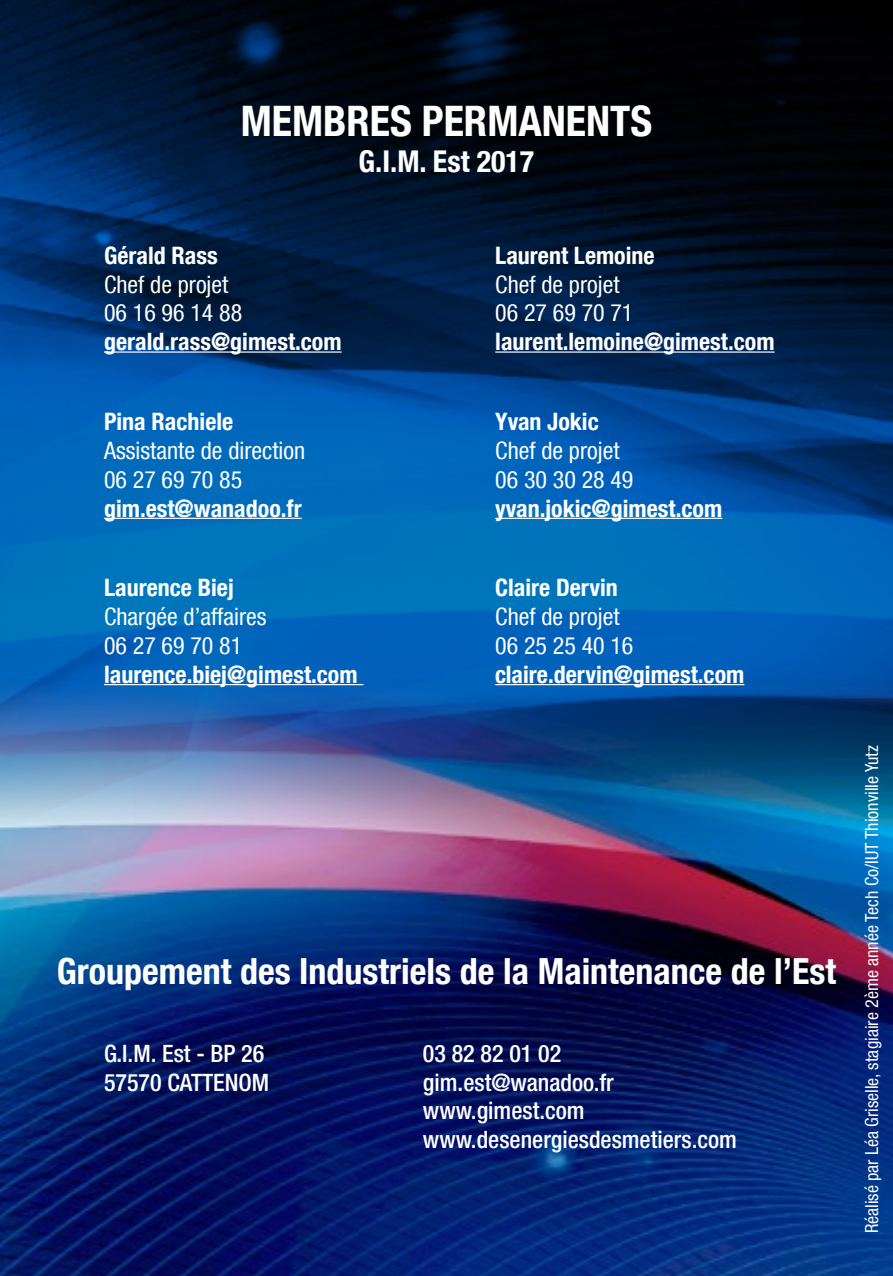
<style>
.page{position:relative;width:893px;height:1276px;background:#fff}
.page>*{position:absolute;margin:0;border:0;box-sizing:border-box;transform-origin:0 0}
.t1{font:700 condensed 42px "Helvetica Neue LT Com";color:#fff}
.t2{font:700 condensed 36px "Helvetica Neue LT Com";color:#fff}
.t3{font:700 condensed 30px "Helvetica Neue LT Com";color:#fff}
.t4{font:700 condensed 24px "Helvetica Neue LT Com";color:#fff}
.t5{font:condensed 24px/28.8px "Helvetica Neue LT Com";color:#fff}
.t6{font:500 condensed 24px/28.8px "Helvetica Neue LT Com";color:#fff}
.t7{font:condensed 18px "Helvetica Neue LT Com";color:#fff}
</style>
<div class="page">
<svg style="left:0;top:0;width:893px;height:628px;background:#003464"></svg>
<hr style="left:104px;top:351px;width:238px;height:2px;background:#fff">
<hr style="left:104px;top:518px;width:198px;height:1px;background:#fff">
<hr style="left:495px;top:351px;width:280px;height:2px;background:#fff">
<hr style="left:495px;top:518px;width:227px;height:1px;background:#fff">
<img style="left:0;top:628px;width:893px;height:648px">
<h1 class="t1" style="left:241px;top:96px;width:413px">MEMBRES PERMANENTS</h1>
<p class="t3" style="left:359px;top:144px;width:177px">G.I.M. Est 2017</p>
<p class="t4" style="left:104px;top:241px;width:115px">Gérald Rass</p>
<p class="t5" style="left:104px;top:269px;width:140px">Chef de projet<br>06 16 96 14 88</p>
<p class="t4" style="left:104px;top:327px;width:239px">gerald.rass@gimest.com</p>
<p class="t4" style="left:104px;top:407px;width:131px">Pina Rachiele</p>
<p class="t5" style="left:104px;top:436px;width:203px">Assistante de direction<br>06 27 69 70 85</p>
<p class="t4" style="left:104px;top:493px;width:199px">gim.est@wanadoo.fr</p>
<p class="t4" style="left:104px;top:573px;width:131px">Laurence Biej</p>
<p class="t5" style="left:104px;top:602px;width:164px">Chargée d’affaires<br>06 27 69 70 81</p>
<p class="t4" style="left:104px;top:660px;width:255px">laurence.biej@gimest.com</p>
<p class="t4" style="left:495px;top:241px;width:161px">Laurent Lemoine</p>
<p class="t5" style="left:495px;top:269px;width:140px">Chef de projet<br>06 27 69 70 71</p>
<p class="t4" style="left:495px;top:327px;width:281px">laurent.lemoine@gimest.com</p>
<p class="t4" style="left:495px;top:407px;width:105px">Yvan Jokic</p>
<p class="t5" style="left:495px;top:436px;width:140px">Chef de projet<br>06 30 30 28 49</p>
<p class="t4" style="left:495px;top:493px;width:228px">yvan.jokic@gimest.com</p>
<p class="t4" style="left:495px;top:573px;width:124px">Claire Dervin</p>
<p class="t5" style="left:495px;top:602px;width:140px">Chef de projet<br>06 25 25 40 16</p>
<p class="t4" style="left:495px;top:660px;width:251px">claire.dervin@gimest.com</p>
<h2 class="t2" style="left:57px;top:949px;width:781px">Groupement des Industriels de la Maintenance de l’Est</h2>
<p class="t6" style="left:104px;top:1038px;width:167px">G.I.M. Est - BP 26<br>57570 CATTENOM</p>
<p class="t6" style="left:423px;top:1038px;width:315px">03 82 82 01 02 gim.est@wanadoo.fr www.gimest.com www.desenergiesdesmetiers.com</p>
<p class="t7" style="left:861px;top:1233px;width:490px;rotate:-90deg">Réalisé par Léa Griselle, stagiaire 2ème année Tech Co/IUT Thionville Yutz</p>
</div>
